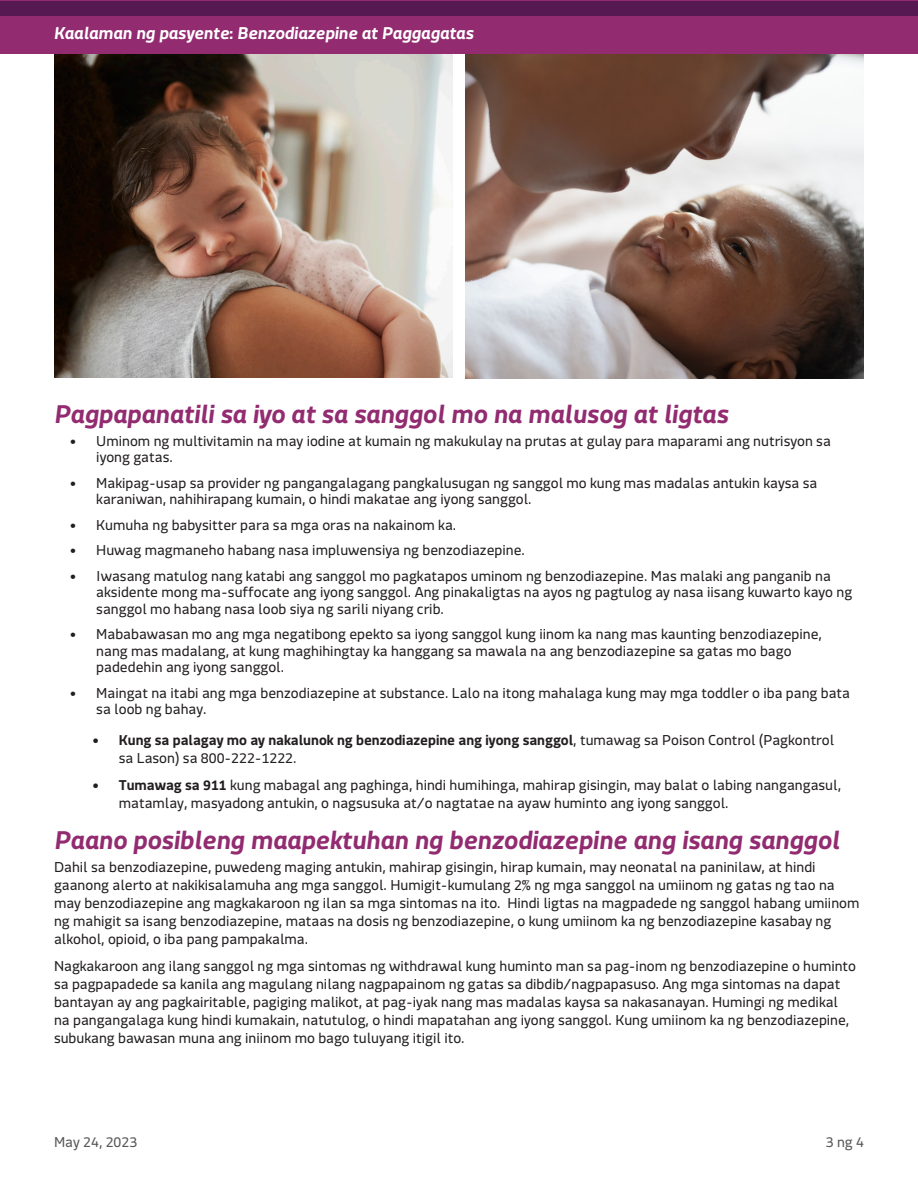
<style>
.page{position:relative;width:918px;height:1188px;background:#fff}
.page>*{position:absolute;margin:0;border:0;box-sizing:border-box;transform-origin:0 0}
.t1{font:italic 700 27px "Macho Modular";color:#922b70}
.t2{font:italic 700 18px "Macho Modular";color:#fff}
.t3{font:15px/18px "Macho Modular";color:#231f20}
.t4{font:700 15px/18px "Macho Modular";color:#231f20}
.t5{font:15px "Macho Modular";color:#57585a}
.s1{font-weight:400}
.s2{font-weight:700}
</style>
<div class="page">
<img style="left:54px;top:54px;width:399px;height:324px">
<img style="left:465px;top:54px;width:399px;height:325px">
<div style="left:0;top:1px;width:918px;height:53px;background:#922b70"></div>
<div style="left:0;top:1px;width:918px;height:15px;background:#571952"></div>
<p class="t2" style="left:54px;top:23px;width:421px">Kaalaman ng pasyente: Benzodiazepine at Paggagatas</p>
<p class="t1" style="left:54px;top:398px;width:676px">Pagpapanatili sa iyo at sa sanggol mo na malusog at ligtas</p>
<p class="t3" style="left:96px;top:433px;width:736px;line-height:16.5px;text-indent:-27px">• Uminom ng multivitamin na may iodine at kumain ng makukulay na prutas at gulay para maparami ang nutrisyon sa iyong gatas.</p>
<p class="t3" style="left:96px;top:475px;width:723px;line-height:16.5px;text-indent:-27px">• Makipag-usap sa provider ng pangangalagang pangkalusugan ng sanggol mo kung mas madalas antukin kaysa sa karaniwan, nahihirapang kumain, o hindi makatae ang iyong sanggol.</p>
<p class="t3" style="left:69px;top:516px;width:389px">• Kumuha ng babysitter para sa mga oras na nakainom ka.</p>
<p class="t3" style="left:69px;top:541px;width:457px">• Huwag magmaneho habang nasa impluwensiya ng benzodiazepine.</p>
<p class="t3" style="left:96px;top:568px;width:758px;line-height:16.5px;text-indent:-27px">• Iwasang matulog nang katabi ang sanggol mo pagkatapos uminom ng benzodiazepine. Mas malaki ang panganib na aksidente mong ma-suffocate ang iyong sanggol. Ang pinakaligtas na ayos ng pagtulog ay nasa iisang kuwarto kayo ng sanggol mo habang nasa loob siya ng sarili niyang crib.</p>
<p class="t3" style="left:96px;top:626px;width:727px;line-height:16.5px;text-indent:-27px">• Mababawasan mo ang mga negatibong epekto sa iyong sanggol kung iinom ka nang mas kaunting benzodiazepine, nang mas madalang, at kung maghihingtay ka hanggang sa mawala na ang benzodiazepine sa gatas mo bago padedehin ang iyong sanggol.</p>
<p class="t3" style="left:96px;top:685px;width:755px;line-height:16.5px;text-indent:-27px">• Maingat na itabi ang mga benzodiazepine at substance. Lalo na itong mahalaga kung may mga toddler o iba pang bata sa loob ng bahay.</p>
<p class="t4" style="left:119px;top:731px;width:717px;text-indent:-27px">• Kung sa palagay mo ay nakalunok ng benzodiazepine ang iyong sanggol<span class="s1">, tumawag sa Poison Control (Pagkontrol sa Lason) sa 800-222-1222.</span></p>
<p class="t3" style="left:119px;top:776px;width:724px;text-indent:-27px"><span class="s2">• Tumawag sa 911</span> kung mabagal ang paghinga, hindi humihinga, mahirap gisingin, may balat o labing nangangasul, matamlay, masyadong antukin, o nagsusuka at/o nagtatae na ayaw huminto ang iyong sanggol.</p>
<p class="t1" style="left:54px;top:824px;width:787px">Paano posibleng maapektuhan ng benzodiazepine ang isang sanggol</p>
<p class="t3" style="left:54px;top:858px;width:807px">Dahil sa benzodiazepine, puwedeng maging antukin, mahirap gisingin, hirap kumain, may neonatal na paninilaw, at hindi gaanong alerto at nakikisalamuha ang mga sanggol. Humigit-kumulang 2% ng mga sanggol na umiinom ng gatas ng tao na may benzodiazepine ang magkakaroon ng ilan sa mga sintomas na ito. Hindi ligtas na magpadede ng sanggol habang umiinom ng mahigit sa isang benzodiazepine, mataas na dosis ng benzodiazepine, o kung umiinom ka ng benzodiazepine kasabay ng alkohol, opioid, o iba pang pampakalma.</p>
<p class="t3" style="left:54px;top:957px;width:804px">Nagkakaroon ang ilang sanggol ng mga sintomas ng withdrawal kung huminto man sa pag-inom ng benzodiazepine o huminto sa pagpapadede sa kanila ang magulang nilang nagpapainom ng gatas sa dibdib/nagpapasuso. Ang mga sintomas na dapat bantayan ay ang pagkairitable, pagiging malikot, at pag-iyak nang mas madalas kaysa sa nakasanayan. Humingi ng medikal na pangangalaga kung hindi kumakain, natutulog, o hindi mapatahan ang iyong sanggol. Kung umiinom ka ng benzodiazepine, subukang bawasan muna ang iniinom mo bago tuluyang itigil ito.</p>
<p class="t5" style="left:54px;top:1133px;width:85px">May 24, 2023</p>
<p class="t5" style="left:826px;top:1133px;width:40px">3 ng 4</p>
</div>
